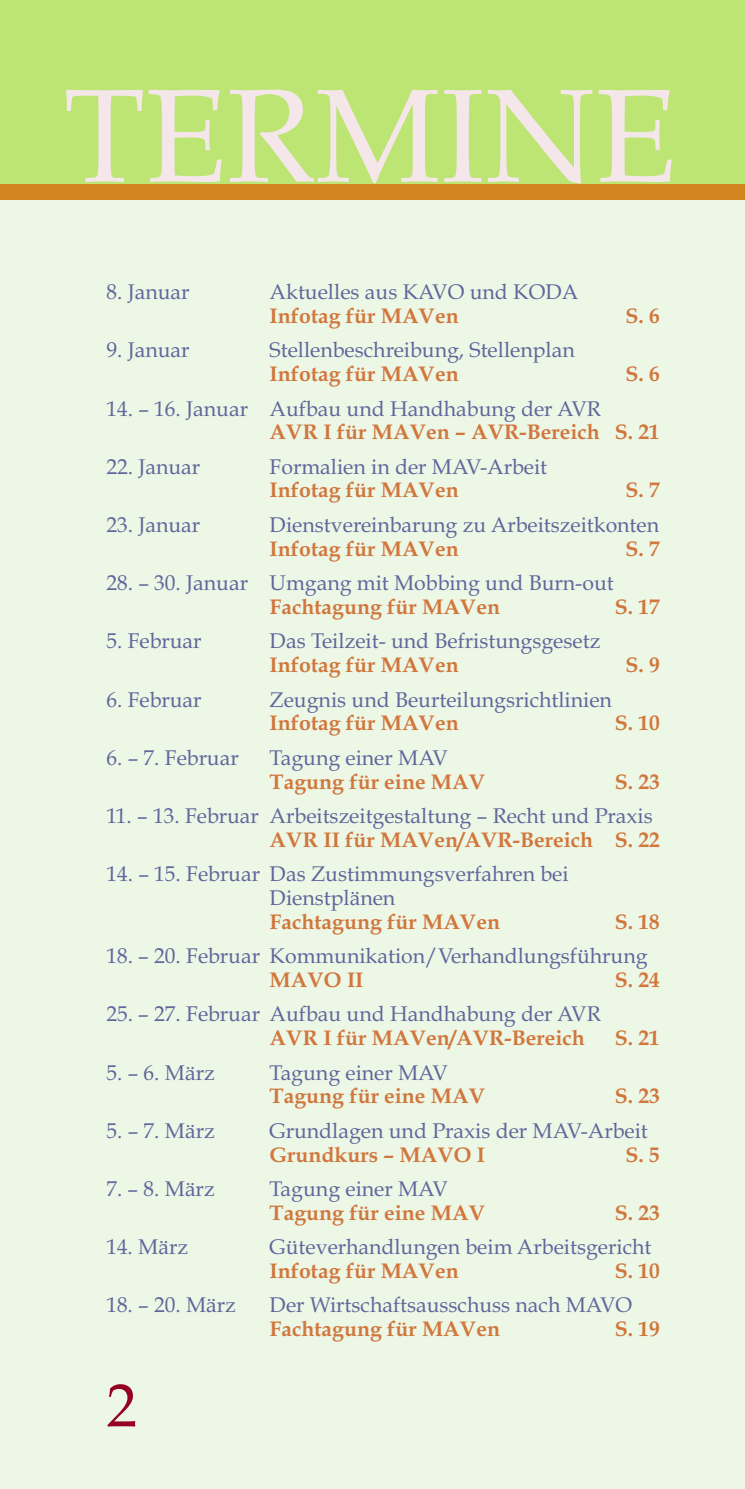
<style>
.page{position:relative;width:745px;height:1489px;background:#fff}
.page>*{position:absolute;margin:0;border:0;box-sizing:border-box;transform-origin:0 0}
.t1{font:132.5px "Book Antiqua";color:#f5e6e9}
.t2{font:60px "Book Antiqua";color:#970022}
.t3{font:21.25px/23.8px "Book Antiqua";color:#63659b;text-align:center}
.t4{font:700 21.25px "Book Antiqua";color:#d1773d}
</style>
<div class="page">
<div style="left:0;top:156px;width:744px;height:1332px;background:#edf7e6"></div>
<div style="left:0;top:0;width:744px;height:184px;background:#bde574"></div>
<div style="left:0;top:184px;width:744px;height:15px;background:#d2841f"></div>
<h1 class="t1" style="left:64px;top:58px;width:613px">TERMINE</h1>
<p class="t3" style="left:106px;top:280px;width:85px">8. Januar</p>
<p class="t3" style="left:269px;top:280px;width:310px">Aktuelles aus KAVO und KODA</p>
<p class="t4" style="left:269px;top:303px;width:190px">Infotag für MAVen</p>
<p class="t4" style="left:625px;top:303px;width:36px">S. 6</p>
<p class="t3" style="left:106px;top:338px;width:85px">9. Januar</p>
<p class="t3" style="left:269px;top:338px;width:306px">Stellenbeschreibung, Stellenplan</p>
<p class="t4" style="left:269px;top:361px;width:190px">Infotag für MAVen</p>
<p class="t4" style="left:625px;top:361px;width:36px">S. 6</p>
<p class="t3" style="left:106px;top:396px;width:495px">14. – 16. Januar Aufbau und Handhabung der AVR</p>
<p class="t4" style="left:269px;top:419px;width:391px">AVR I für MAVen – AVR-Bereich S. 21</p>
<p class="t3" style="left:106px;top:454px;width:95px">22. Januar</p>
<p class="t3" style="left:269px;top:454px;width:279px">Formalien in der MAV-Arbeit</p>
<p class="t4" style="left:269px;top:477px;width:190px">Infotag für MAVen</p>
<p class="t4" style="left:625px;top:477px;width:36px">S. 7</p>
<p class="t3" style="left:106px;top:512px;width:95px">23. Januar</p>
<p class="t3" style="left:269px;top:512px;width:391px">Dienstvereinbarung zu Arbeitszeitkonten</p>
<p class="t4" style="left:269px;top:536px;width:190px">Infotag für MAVen</p>
<p class="t4" style="left:625px;top:536px;width:36px">S. 7</p>
<p class="t3" style="left:106px;top:571px;width:508px">28. – 30. Januar Umgang mit Mobbing und Burn-out</p>
<p class="t4" style="left:269px;top:594px;width:232px">Fachtagung für MAVen</p>
<p class="t4" style="left:614px;top:594px;width:46px">S. 17</p>
<p class="t3" style="left:106px;top:629px;width:97px">5. Februar</p>
<p class="t3" style="left:269px;top:629px;width:332px">Das Teilzeit- und Befristungsgesetz</p>
<p class="t4" style="left:269px;top:652px;width:190px">Infotag für MAVen</p>
<p class="t4" style="left:625px;top:652px;width:36px">S. 9</p>
<p class="t3" style="left:106px;top:687px;width:97px">6. Februar</p>
<p class="t3" style="left:269px;top:687px;width:343px">Zeugnis und Beurteilungsrichtlinien</p>
<p class="t4" style="left:269px;top:710px;width:190px">Infotag für MAVen</p>
<p class="t4" style="left:614px;top:710px;width:46px">S. 10</p>
<p class="t3" style="left:106px;top:745px;width:134px">6. – 7. Februar</p>
<p class="t3" style="left:269px;top:745px;width:180px">Tagung einer MAV</p>
<p class="t4" style="left:269px;top:768px;width:217px">Tagung für eine MAV</p>
<p class="t4" style="left:614px;top:768px;width:46px">S. 23</p>
<p class="t3" style="left:106px;top:803px;width:547px">11. – 13. Februar Arbeitszeitgestaltung – Recht und Praxis</p>
<p class="t4" style="left:269px;top:827px;width:391px">AVR II für MAVen/AVR-Bereich S. 22</p>
<p class="t3" style="left:106px;top:862px;width:463px">14. – 15. Februar Das Zustimmungsverfahren bei<br>Dienstplänen</p>
<p class="t4" style="left:269px;top:908px;width:232px">Fachtagung für MAVen</p>
<p class="t4" style="left:614px;top:908px;width:46px">S. 18</p>
<p class="t3" style="left:106px;top:943px;width:542px">18. – 20. Februar Kommunikation/Verhandlungsführung</p>
<p class="t4" style="left:269px;top:967px;width:95px">MAVO II</p>
<p class="t4" style="left:614px;top:967px;width:46px">S. 24</p>
<p class="t3" style="left:106px;top:1002px;width:495px">25. – 27. Februar Aufbau und Handhabung der AVR</p>
<p class="t4" style="left:269px;top:1025px;width:316px">AVR I für MAVen/AVR-Bereich</p>
<p class="t4" style="left:614px;top:1025px;width:46px">S. 21</p>
<p class="t3" style="left:106px;top:1060px;width:110px">5. – 6. März</p>
<p class="t3" style="left:269px;top:1060px;width:180px">Tagung einer MAV</p>
<p class="t4" style="left:269px;top:1083px;width:217px">Tagung für eine MAV</p>
<p class="t4" style="left:614px;top:1083px;width:46px">S. 23</p>
<p class="t3" style="left:106px;top:1118px;width:110px">5. – 7. März</p>
<p class="t3" style="left:269px;top:1118px;width:379px">Grundlagen und Praxis der MAV-Arbeit</p>
<p class="t4" style="left:269px;top:1141px;width:217px">Grundkurs – MAVO I</p>
<p class="t4" style="left:625px;top:1141px;width:36px">S. 5</p>
<p class="t3" style="left:106px;top:1176px;width:110px">7. – 8. März</p>
<p class="t3" style="left:269px;top:1176px;width:180px">Tagung einer MAV</p>
<p class="t4" style="left:269px;top:1199px;width:217px">Tagung für eine MAV</p>
<p class="t4" style="left:614px;top:1199px;width:46px">S. 23</p>
<p class="t3" style="left:106px;top:1234px;width:83px">14. März</p>
<p class="t3" style="left:269px;top:1234px;width:383px">Güteverhandlungen beim Arbeitsgericht</p>
<p class="t4" style="left:269px;top:1258px;width:190px">Infotag für MAVen</p>
<p class="t4" style="left:614px;top:1258px;width:46px">S. 10</p>
<p class="t3" style="left:106px;top:1293px;width:131px">18. – 20. März</p>
<p class="t3" style="left:269px;top:1293px;width:364px">Der Wirtschaftsausschuss nach MAVO</p>
<p class="t4" style="left:269px;top:1316px;width:232px">Fachtagung für MAVen</p>
<p class="t4" style="left:614px;top:1316px;width:46px">S. 19</p>
<h2 class="t2" style="left:106px;top:1370px;width:31px">2</h2>
</div>
